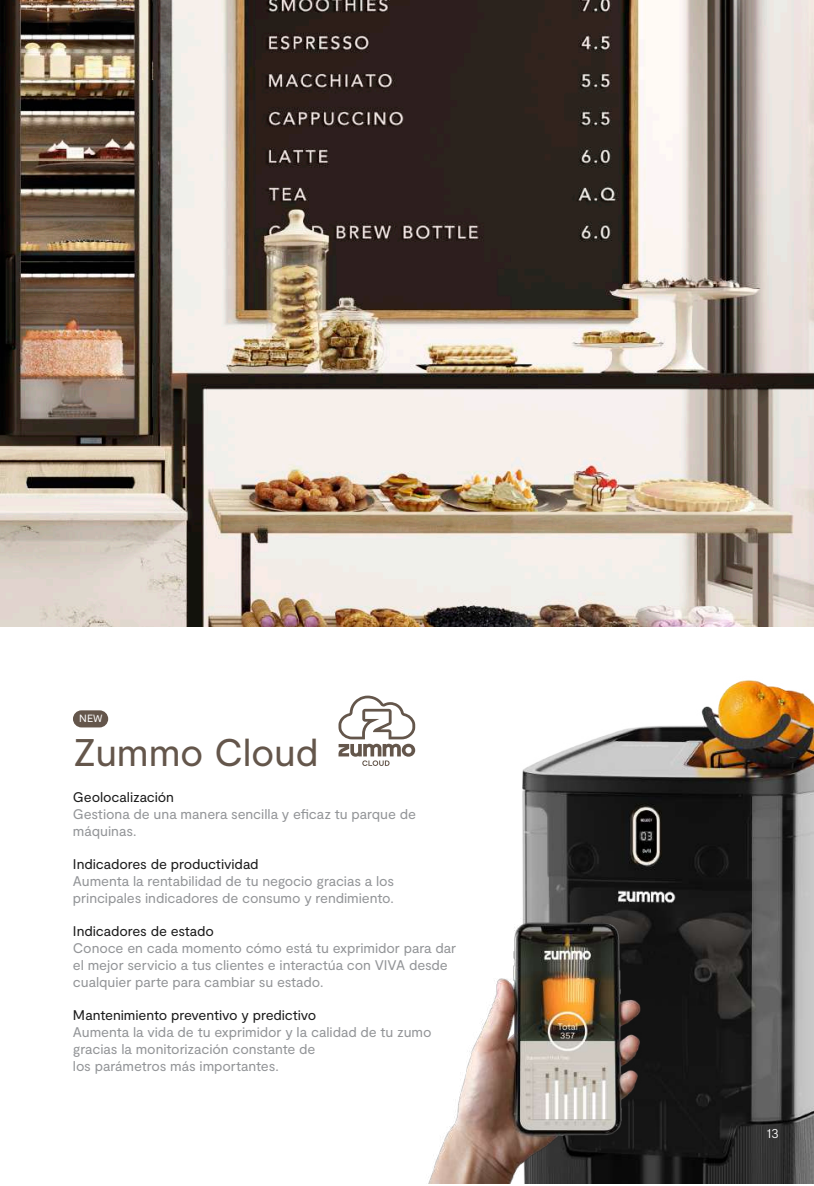
<style>
.page{position:relative;width:814px;height:1186px;background:#fff}
.page>*{position:absolute;margin:0;border:0;box-sizing:border-box;transform-origin:0 0}
.t1{font:38.5px "Moderat";letter-spacing:-.01em;color:#64564b}
.t2{font:14px/16.8px "Moderat";letter-spacing:-.005em;color:#939598}
.t3{font:14px "Moderat";letter-spacing:-.005em;color:#1b1b1b}
.t4{font:300 14px "Moderat";color:#fff}
.t5{font:10.5px "Moderat";color:#fff}
</style>
<div class="page">
<img style="left:0;top:0;width:814px;height:627px">
<img style="left:522px;top:680px;width:292px;height:503px">
<img style="left:428px;top:877px;width:366px;height:306px">
<div style="left:73px;top:710px;width:35px;height:17px;background:#64564b;border-radius:9px"></div>
<svg style="left:338px;top:695px;width:77px;height:71px"></svg>
<p class="t5" style="left:79px;top:712px;width:25px">NEW</p>
<h1 class="t1" style="left:73px;top:730px;width:247px">Zummo Cloud</h1>
<p class="t3" style="left:73px;top:789px;width:103px">Geolocalización</p>
<p class="t2" style="left:73px;top:806px;width:344px">Gestiona de una manera sencilla y eficaz tu parque de máquinas.</p>
<p class="t3" style="left:73px;top:856px;width:187px">Indicadores de productividad</p>
<p class="t2" style="left:73px;top:873px;width:323px">Aumenta la rentabilidad de tu negocio gracias a los principales indicadores de consumo y rendimiento.</p>
<p class="t3" style="left:73px;top:923px;width:142px">Indicadores de estado</p>
<p class="t2" style="left:73px;top:940px;width:385px">Conoce en cada momento cómo está tu exprimidor para dar el mejor servicio a tus clientes e interactúa con VIVA desde cualquier parte para cambiar su estado.</p>
<p class="t3" style="left:73px;top:1007px;width:245px">Mantenimiento preventivo y predictivo</p>
<p class="t2" style="left:73px;top:1024px;width:360px">Aumenta la vida de tu exprimidor y la calidad de tu zumo gracias la monitorización constante de<br>los parámetros más importantes.</p>
<p class="t4" style="left:766px;top:1125px;width:14px">13</p>
</div>
